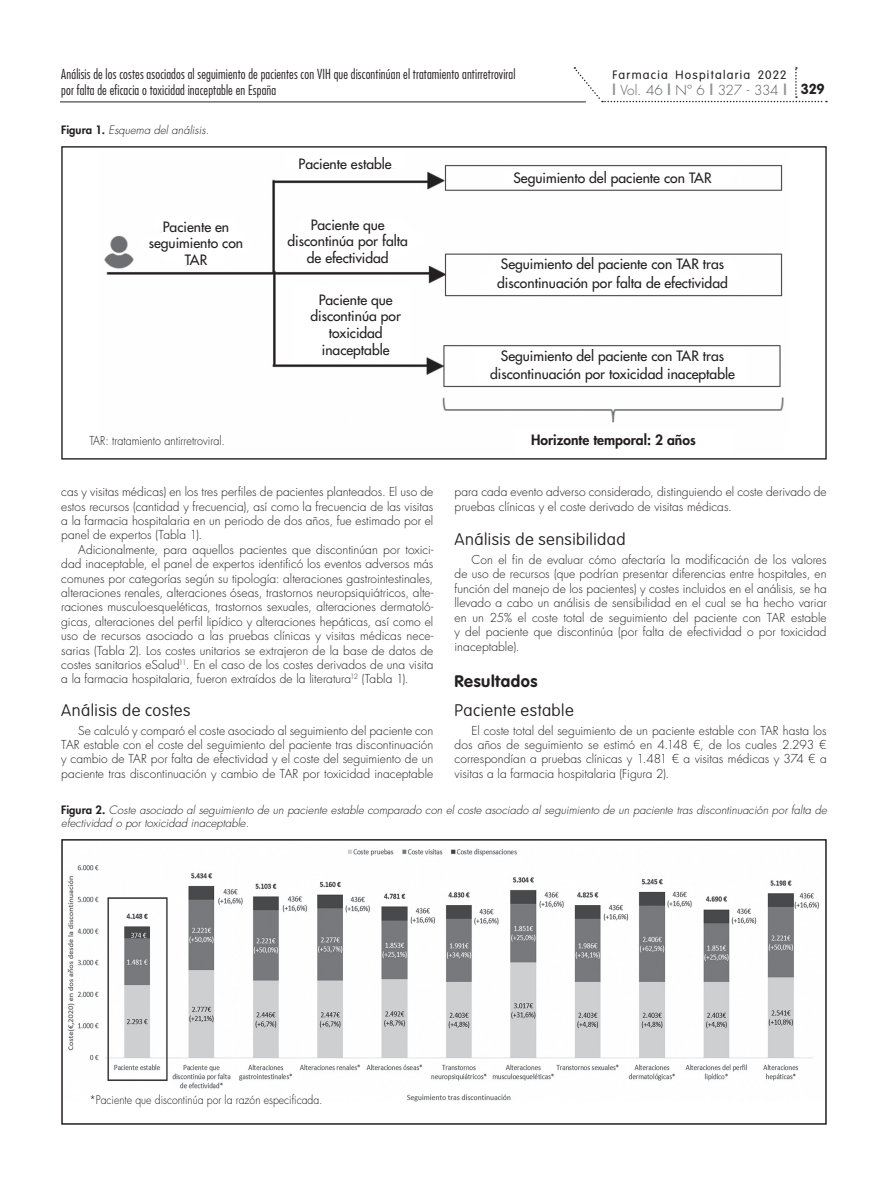
<style>
.page{position:relative;width:888px;height:1186px;background:#fff}
.page>*{position:absolute;margin:0;border:0;box-sizing:border-box;transform-origin:0 0}
.t1{font:100 16.5px "VAG Rounded Std";letter-spacing:.025em;color:#231f20}
.t2{font:700 16.5px "VAG Rounded Std";letter-spacing:.035em;color:#231f20}
.t3{font:700 14.4px "VAG Rounded Std";color:#231f20}
.t4{font:500 13.95px/16.6px "Futura Std";color:#231f20;text-align:center}
.t5{font:800 13.95px "Futura Std";color:#231f20}
.t6{font:300 condensed 13.5px/16.2px "Futura Std";letter-spacing:.01em;color:#231f20}
.t7{font:300 13.5px "Futura Std";letter-spacing:-.01em;color:#57585a}
.t8{font:300 12px/14.4px "Futura Std";color:#231f20;text-align:justify}
.t9{font:300 12px "Futura Std";color:#231f20;scale:.9 1}
.t10{font:300 12px "VAG Rounded Std";letter-spacing:.105em;color:#231f20}
.t11{font:300 11.7px "Futura Std";color:#231f20;scale:.9 1}
.t12{font:italic 300 11.25px/13.5px "Futura Std";color:#231f20}
.s1{font-weight:800;font-style:normal}
.s2{font-weight:800;color:#939598}
</style>
<div class="page">
<svg style="left:574px;top:67px;width:253px;height:35px"></svg>
<hr style="left:60px;top:102px;width:526px;height:1px;background:#231f20">
<img style="left:67px;top:848px;width:753px;height:254px">
<div style="left:61px;top:839px;width:766px;height:285px;border:2px solid #231f20"></div>
<img style="left:104px;top:165px;width:680px;height:258px">
<p class="t6" style="left:61px;top:66px;width:456px">Análisis de los costes asociados al seguimiento de pacientes con VIH que discontinúan el tratamiento antirretroviral por falta de eficacia o toxicidad inaceptable en España</p>
<p class="t12" style="left:61px;top:124px;width:149px"><span class="s1">Figura 1.</span> Esquema del análisis.</p>
<p class="t10" style="left:612px;top:68px;width:176px">Farmacia Hospitalaria 2022</p>
<p class="t7" style="left:612px;top:82px;width:176px"><span class="s2">l</span> Vol. 46 <span class="s2">l</span> Nº 6 <span class="s2">l</span> 327 - 334 <span class="s2">l</span></p>
<p class="t4" style="left:298px;top:155px;width:95px">Paciente estable</p>
<p class="t4" style="left:149px;top:218px;width:96px">Paciente en seguimiento con<br>TAR</p>
<p class="t4" style="left:288px;top:216px;width:122px">Paciente que discontinúa por falta de efectividad</p>
<p class="t4" style="left:310px;top:291px;width:92px">Paciente que discontinúa por toxicidad inaceptable</p>
<p class="t4" style="left:513px;top:169px;width:200px">Seguimiento del paciente con TAR</p>
<p class="t4" style="left:497px;top:255px;width:232px;line-height:18px;text-align:left">Seguimiento del paciente con TAR tras discontinuación por falta de efectividad</p>
<p class="t4" style="left:490px;top:347px;width:246px;line-height:18px">Seguimiento del paciente con TAR tras discontinuación por toxicidad inaceptable</p>
<p class="t3" style="left:801px;top:81px;width:25px">329</p>
<p class="t9" style="left:89px;top:433px;width:152px">TAR: tratamiento antirretroviral.</p>
<p class="t5" style="left:531px;top:431px;width:166px">Horizonte temporal: 2 años</p>
<p class="t8" style="left:61px;top:485px;width:374px">cas y visitas médicas) en los tres perfiles de pacientes planteados. El uso de estos recursos (cantidad y frecuencia), así como la frecuencia de las visitas a la farmacia hospitalaria en un periodo de dos años, fue estimado por el panel de expertos (Tabla 1).</p>
<p class="t8" style="left:61px;top:542px;width:374px;text-indent:17px">Adicionalmente, para aquellos pacientes que discontinúan por toxici&shy;dad inaceptable, el panel de expertos identificó los eventos adversos más comunes por categorías según su tipología: alteraciones gastrointestinales, alteraciones renales, alteraciones óseas, trastornos neuropsiquiátricos, alte&shy;raciones musculoesqueléticas, trastornos sexuales, alteraciones dermatoló&shy;gicas, alteraciones del perfil lipídico y alteraciones hepáticas, así como el uso de recursos asociado a las pruebas clínicas y visitas médicas nece&shy;sarias (Tabla 2). Los costes unitarios se extrajeron de la base de datos de costes sanitarios eSalud<sup>11</sup>. En el caso de los costes derivados de una visita a la farmacia hospitalaria, fueron extraídos de la literatura<sup>12</sup> (Tabla 1).</p>
<h1 class="t1" style="left:61px;top:700px;width:131px">Análisis de costes</h1>
<p class="t8" style="left:61px;top:723px;width:374px;text-indent:17px">Se calculó y comparó el coste asociado al seguimiento del paciente con TAR estable con el coste del seguimiento del paciente tras discontinuación y cambio de TAR por falta de efectividad y el coste del seguimiento de un paciente tras discontinuación y cambio de TAR por toxicidad inaceptable</p>
<p class="t8" style="left:455px;top:485px;width:374px">para cada evento adverso considerado, distinguiendo el coste derivado de pruebas clínicas y el coste derivado de visitas médicas.</p>
<h1 class="t1" style="left:455px;top:530px;width:173px">Análisis de sensibilidad</h1>
<p class="t8" style="left:455px;top:553px;width:374px;text-indent:17px">Con el fin de evaluar cómo afectaría la modificación de los valores de uso de recursos (que podrían presentar diferencias entre hospitales, en función del manejo de los pacientes) y costes incluidos en el análisis, se ha llevado a cabo un análisis de sensibilidad en el cual se ha hecho variar en un 25% el coste total de seguimiento del paciente con TAR estable y del paciente que discontinúa (por falta de efectividad o por toxicidad inaceptable).</p>
<h1 class="t2" style="left:455px;top:672px;width:84px">Resultados</h1>
<h1 class="t1" style="left:455px;top:700px;width:121px">Paciente estable</h1>
<p class="t8" style="left:455px;top:723px;width:374px;text-indent:17px">El coste total del seguimiento de un paciente estable con TAR hasta los dos años de seguimiento se estimó en 4.148 €, de los cuales 2.293 € correspondían a pruebas clínicas y 1.481 € a visitas médicas y 374 € a visitas a la farmacia hospitalaria (Figura 2).</p>
<p class="t12" style="left:61px;top:803px;width:767px"><span class="s1">Figura 2.</span> Coste asociado al seguimiento de un paciente estable comparado con el coste asociado al seguimiento de un paciente tras discontinuación por falta de efectividad o por toxicidad inaceptable.</p>
<p class="t11" style="left:89px;top:1092px;width:261px">*Paciente que discontinúa por la razón especificada.</p>
</div>
